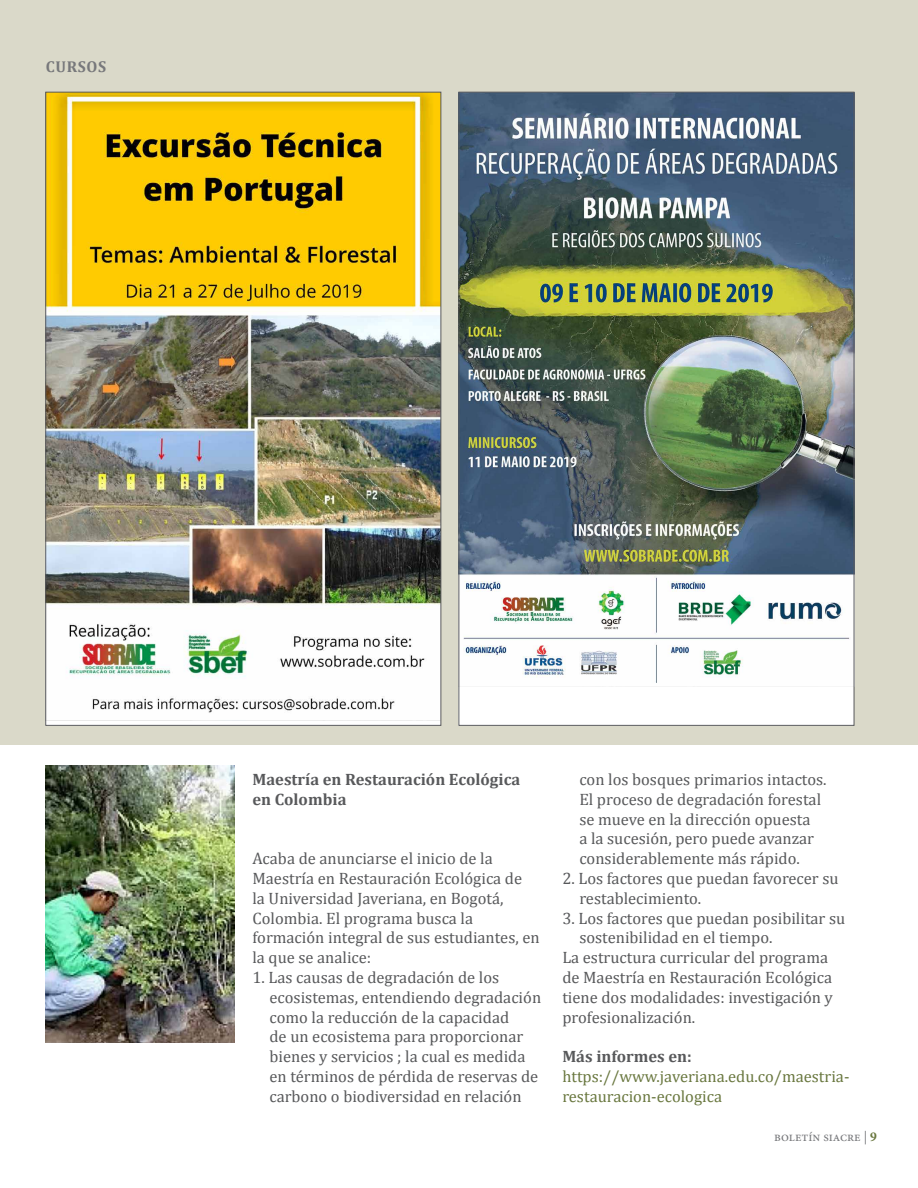
<style>
.page{position:relative;width:918px;height:1188px;background:#fff}
.page>*{position:absolute;margin:0;border:0;box-sizing:border-box;transform-origin:0 0}
.t1{font:16.5px/19.8px "Cambria";color:#58595b}
.t2{font:16.5px/19.8px "Cambria";color:#6a7840}
.t3{font:700 16.5px/19.8px "Cambria";color:#58595b}
.t4{font:700 15.75px "Cambria";letter-spacing:.04em;color:#77787b}
.t5{font:13.5px "Minion Pro";letter-spacing:-.005em;color:#77787b}
.s1{font-weight:700;color:#6a7840}
</style>
<div class="page">
<div style="left:0;top:0;width:918px;height:745px;background:#dad9c9"></div>
<img style="left:48px;top:94px;width:391px;height:626px">
<div style="left:459px;top:92px;width:395px;height:633px;background:#fff"></div>
<img style="left:461px;top:94px;width:391px;height:589px">
<img style="left:46px;top:765px;width:188px;height:277px">
<p class="t4" style="left:46px;top:56px;width:62px">CURSOS</p>
<p class="t3" style="left:252px;top:769px;width:269px">Maestría en Restauración Ecológica en Colombia</p>
<p class="t1" style="left:252px;top:849px;width:289px">Acaba de anunciarse el inicio de la Maestría en Restauración Ecológica de<br>la Universidad Javeriana, en Bogotá, Colombia. El programa busca la formación integral de sus estudiantes, en la que se analice:</p>
<p class="t1" style="left:270px;top:967px;width:273px;text-indent:-17px">1. Las causas de degradación de los ecosistemas, entendiendo degradación como la reducción de la capacidad<br>de un ecosistema para proporcionar bienes y servicios ; la cual es medida en términos de pérdida de reservas de carbono o biodiversidad en relación</p>
<p class="t1" style="left:579px;top:769px;width:249px">con los bosques primarios intactos.<br>El proceso de degradación forestal se mueve en la dirección opuesta<br>a la sucesión, pero puede avanzar considerablemente más rápido.</p>
<p class="t1" style="left:579px;top:868px;width:261px;text-indent:-17px">2. Los factores que puedan favorecer su restablecimiento.</p>
<p class="t1" style="left:562px;top:908px;width:284px">3. Los factores que puedan posibilitar su</p>
<p class="t1" style="left:579px;top:928px;width:195px">sostenibilidad en el tiempo.</p>
<p class="t1" style="left:562px;top:948px;width:267px">La estructura curricular del programa</p>
<p class="t1" style="left:562px;top:967px;width:271px">de Maestría en Restauración Ecológica</p>
<p class="t1" style="left:562px;top:987px;width:272px">tiene dos modalidades: investigación y</p>
<p class="t1" style="left:562px;top:1007px;width:134px">profesionalización.</p>
<p class="t3" style="left:562px;top:1046px;width:131px">Más informes en:</p>
<p class="t2" style="left:562px;top:1066px;width:289px">https://www.javeriana.edu.co/maestria&shy;restauracion-ecologica</p>
<p class="t5" style="left:774px;top:1128px;width:104px">boletín siacre | <span class="s1">9</span></p>
</div>
